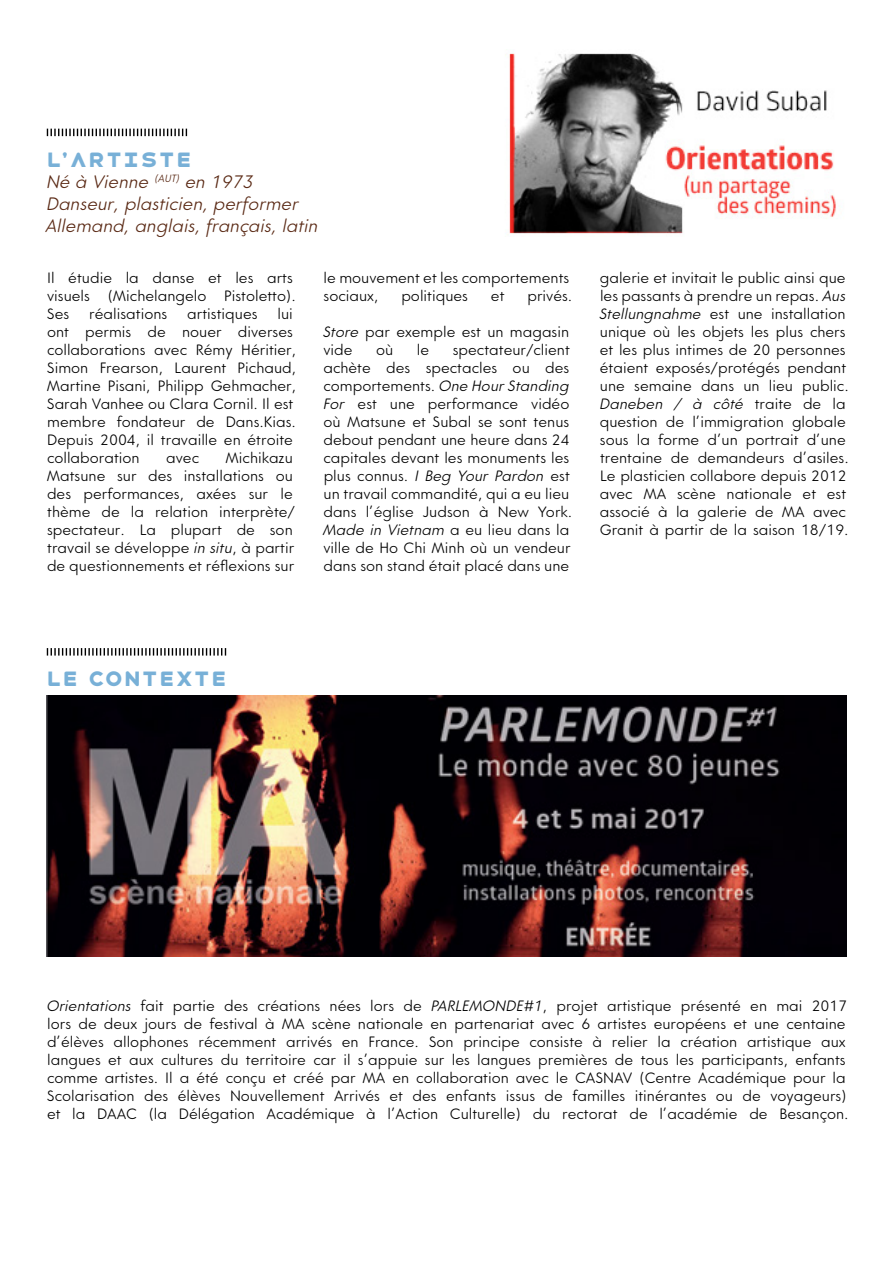
<style>
.page{position:relative;width:893px;height:1263px;background:#fff}
.page>*{position:absolute;margin:0;border:0;box-sizing:border-box;transform-origin:0 0}
.t1{font:900 21px "Havelock Titling";letter-spacing:-.04em;color:#78b0d7}
.t2{font:italic 300 18px/21.6px "Core Sans GS35";color:#592813}
.t3{font:300 15px/18px "Core Sans GS35";color:#000}
.s1{font-style:italic}
</style>
<div class="page">
<img style="left:505px;top:53px;width:331px;height:181px">
<img style="left:47px;top:695px;width:799px;height:261px">
<svg style="left:47px;top:129px;width:140px;height:7px"></svg>
<svg style="left:47px;top:648px;width:179px;height:8px"></svg>
<h1 class="t1" style="left:45px;top:142px;width:149px">L’ARTISTE</h1>
<p class="t2" style="left:46px;top:172px;width:274px">Né à Vienne <sup>(AUT)</sup> en 1973<br>Danseur, plasticien, performer<br>Allemand, anglais, français, latin</p>
<p class="t3" style="left:47px;top:269px;width:251px">Il étudie la danse et les arts visuels (Michelangelo Pistoletto).<br>Ses</p>
<p class="t3" style="left:324px;top:269px;width:247px">le mouvement et les comportements sociaux,</p>
<p class="t3" style="left:401px;top:287px;width:68px">politiques</p>
<p class="t3" style="left:491px;top:287px;width:15px">et</p>
<p class="t3" style="left:527px;top:287px;width:46px">privés.</p>
<p class="t3" style="left:323px;top:323px;width:248px"><span class="s1">Store</span> par exemple est un magasin vide</p>
<p class="t3" style="left:47px;top:305px;width:251px;text-indent:231px">lui ont permis de nouer diverses collaborations avec Rémy Héritier,<br>Simon Frearson, Laurent Pichaud,<br>Martine Pisani, Philipp Gehmacher,<br>Sarah Vanhee ou Clara Cornil. Il est membre fondateur de Dans.Kias.<br>Depuis 2004, il travaille en étroite collaboration</p>
<p class="t3" style="left:89px;top:305px;width:80px">réalisations</p>
<p class="t3" style="left:187px;top:305px;width:72px">artistiques</p>
<p class="t3" style="left:323px;top:341px;width:251px;text-indent:129px">spectateur/client achète des spectacles ou des comportements. <span class="s1">One Hour Standing<br>For</span> est une performance vidéo où Matsune et Subal se sont tenus debout pendant une heure dans 24 capitales devant les monuments les plus connus. <span class="s1">I Beg Your Pardon</span> est un travail commandité, qui a eu lieu dans l’église Judson à New York.<br><span class="s1">Made in Vietnam</span> a eu lieu dans la ville de Ho Chi Minh où un vendeur dans son stand était placé dans une</p>
<p class="t3" style="left:376px;top:341px;width:19px">où</p>
<p class="t3" style="left:417px;top:341px;width:14px">le</p>
<p class="t3" style="left:47px;top:449px;width:250px;text-indent:179px">Michikazu<br>Matsune sur des installations ou des performances, axées sur le thème de la relation interprète/ spectateur. La plupart de son travail se développe <span class="s1">in situ</span>, à partir de questionnements et réflexions sur</p>
<p class="t3" style="left:166px;top:449px;width:34px">avec</p>
<p class="t3" style="left:599px;top:269px;width:251px">galerie et invitait le public ainsi que les passants à prendre un repas. <span class="s1">Aus Stellungnahme</span> est une installation unique où les objets les plus chers et les plus intimes de 20 personnes étaient exposés/protégés pendant une semaine dans un lieu public.<br><span class="s1">Daneben / à côté</span> traite de la question de l’immigration globale sous la forme d’un portrait d’une trentaine de demandeurs d’asiles.<br>Le plasticien collabore depuis 2012 avec MA scène nationale et est associé à la galerie de MA avec Granit à partir de la saison 18/19.</p>
<h1 class="t1" style="left:45px;top:661px;width:184px">LE CONTEXTE</h1>
<p class="t3" style="left:47px;top:997px;width:803px"><span class="s1">Orientations</span> fait partie des créations nées lors de <span class="s1">PARLEMONDE#1</span>, projet artistique présenté en mai 2017 lors de deux jours de festival à MA scène nationale en partenariat avec 6 artistes européens et une centaine d’élèves allophones récemment arrivés en France. Son principe consiste à relier la création artistique aux langues et aux cultures du territoire car il s’appuie sur les langues premières de tous les participants, enfants comme artistes. Il a été conçu et créé par MA en collaboration avec le CASNAV (Centre Académique pour la Scolarisation des élèves Nouvellement Arrivés et des enfants issus de familles itinérantes ou de voyageurs) et la DAAC (la Délégation Académique à l’Action Culturelle) du rectorat de l’académie de Besançon.</p>
</div>
